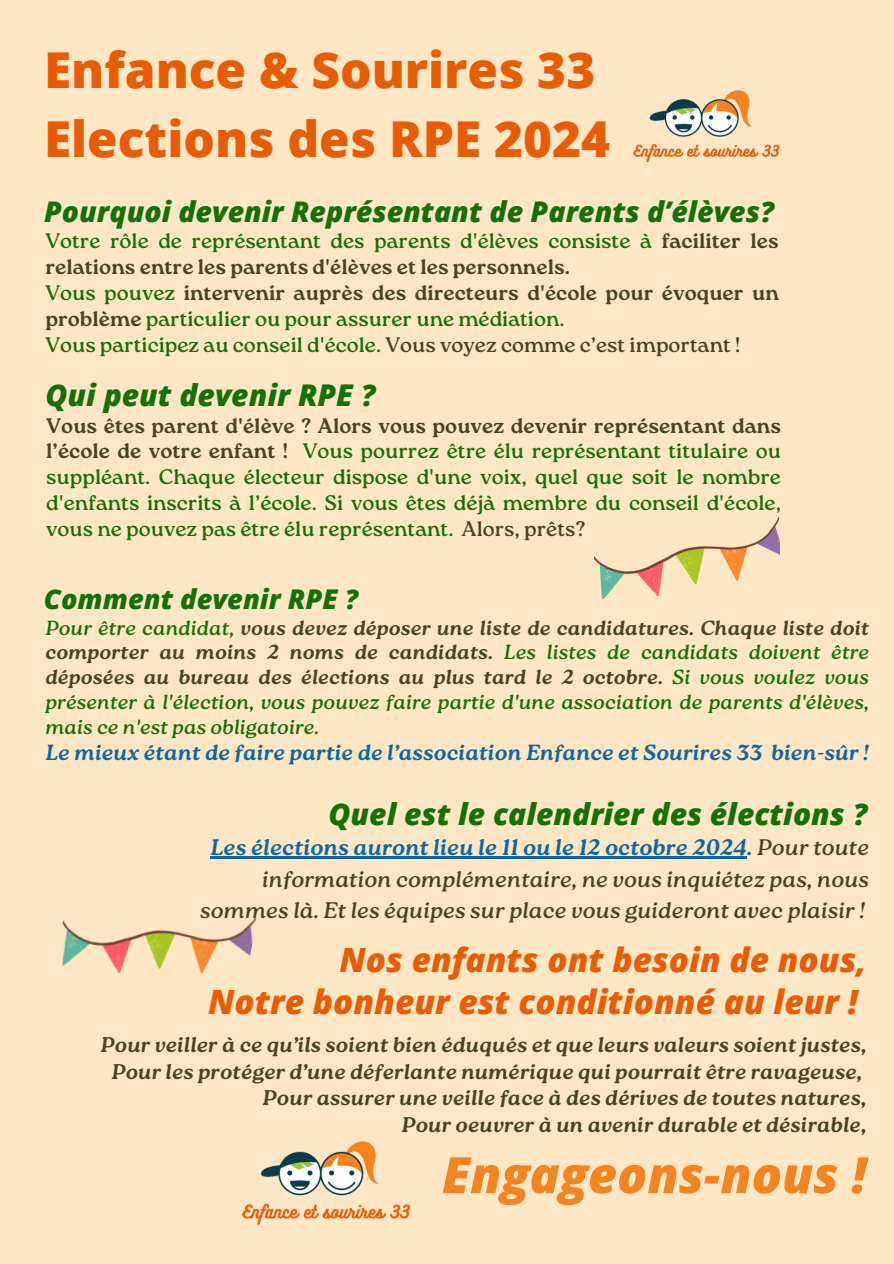
<style>
.page{position:relative;width:894px;height:1264px;background:#fff}
.page>*{position:absolute;margin:0;border:0;box-sizing:border-box;transform-origin:0 0}
.t1{font:italic 800 50.1px "Open Sans";color:#f28422}
.t2{font:800 49.5px/68.7px "Open Sans";color:#e75d06}
.t3{font:italic 800 33.45px/41.7px "Open Sans";color:#e75d06;text-align:right}
.t4{font:italic 800 30px "Open Sans";color:#16700a}
.t5{font:italic 800 28.5px "Open Sans";color:#16700a}
.t6{font:italic 800 27.15px "Open Sans";color:#16700a}
.t7{font:italic 22.5px/31.5px "Roca One";color:#4a431f;text-align:right}
.t8{font:italic 700 21.9px "Roca One";color:#0e67a3}
.t9{font:italic 700 21.3px/26.5px "Roca One";color:#4a431f;text-align:right}
.t10{font:21px/25.8px "Roca One";color:#16700a;text-align:justify}
.t11{font:700 21px/25.8px "Roca One";color:#4a431f}
.t12{font:italic 20.4px/24.8px "Roca One";color:#16700a;text-align:justify}
.s1{font-weight:400;color:#16700a}
.s2{color:#4a431f}
.s3{font-weight:700;color:#4a431f}
.s4{font-weight:700;color:#0e67a3}
</style>
<div class="page">
<div style="left:0;top:0;width:893px;height:1263px;background:#ffe7c5"></div>
<img style="left:242px;top:1141px;width:169px;height:85px">
<img style="left:633px;top:90px;width:147px;height:73px">
<img style="left:594px;top:518px;width:184px;height:80px">
<hr style="left:210px;top:856px;width:536px;height:2px;background:#0e67a3">
<img style="left:62px;top:917px;width:195px;height:57px">
<h1 class="t2" style="left:44px;top:35px;width:567px">Enfance &amp; Sourires 33<br>Elections des RPE 2024</h1>
<h3 class="t5" style="left:44px;top:192px;width:731px">Pourquoi devenir Représentant de Parents d’élèves?</h3>
<p class="t11" style="left:45px;top:228px;width:734px"><span class="s1">Votre rôle de représentant des parents d'élèves consiste à</span> faciliter les relations entre les parents d'élèves et les personnels.</p>
<p class="t11" style="left:45px;top:280px;width:734px"><span class="s1">Vous pouvez</span> intervenir auprès des directeurs d'école pour évoquer un problème <span class="s1">particulier ou pour assurer une médiation.</span></p>
<h3 class="t10" style="left:45px;top:332px;width:696px">Vous participez au conseil d'école. <span class="s2">Vous voyez comme c’est important !</span></h3>
<p class="t4" style="left:45px;top:373px;width:331px">Qui peut devenir RPE ?</p>
<p class="t10" style="left:46px;top:412px;width:736px"><span class="s3">Vous êtes parent d'élève ? Alors vous pouvez devenir représentant dans l’école de votre enfant !</span> Vous pourrez être élu représentant titulaire ou suppléant. Chaque électeur dispose d'une voix, quel que soit le nombre d'enfants inscrits à l’école. Si vous êtes déjà membre du conseil d'école, vous ne pouvez pas être élu représentant. <span class="s2">Alors, prêts?</span></p>
<p class="t6" style="left:44px;top:580px;width:315px">Comment devenir RPE ?</p>
<p class="t12" style="left:45px;top:615px;width:825px">Pour être candidat, <span class="s3">vous devez déposer une liste de candidatures. Chaque liste doit comporter au moins 2 noms de candidats.</span> Les listes de candidats doivent être <span class="s3">déposées au bureau des élections au plus tard le 2 octobre.</span> Si vous voulez vous présenter à l'élection, vous pouvez faire partie d'une association de parents d'élèves, mais ce n'est pas obligatoire.</p>
<h2 class="t8" style="left:45px;top:739px;width:824px">Le mieux étant de faire partie de l’association Enfance et Sourires 33 bien-sûr !</h2>
<h4 class="t4" style="left:328px;top:793px;width:540px">Quel est le calendrier des élections ?</h4>
<p class="t7" style="left:200px;top:831px;width:670px"><span class="s4">Les élections auront lieu le 11 ou le 12 octobre 2024.</span> Pour toute information complémentaire, ne vous inquiétez pas, nous sommes là. Et les équipes sur place vous guideront avec plaisir !</p>
<p class="t3" style="left:208px;top:938px;width:659px">Nos enfants ont besoin de nous,<br>Notre bonheur est conditionné au leur !</p>
<p class="t9" style="left:100px;top:1031px;width:767px">Pour veiller à ce qu’ils soient bien éduqués et que leurs valeurs soient justes, Pour les protéger d’une déferlante numérique qui pourrait être ravageuse, Pour assurer une veille face à des dérives de toutes natures,<br>Pour oeuvrer à un avenir durable et désirable,</p>
<p class="t1" style="left:442px;top:1139px;width:426px">Engageons-nous !</p>
</div>
